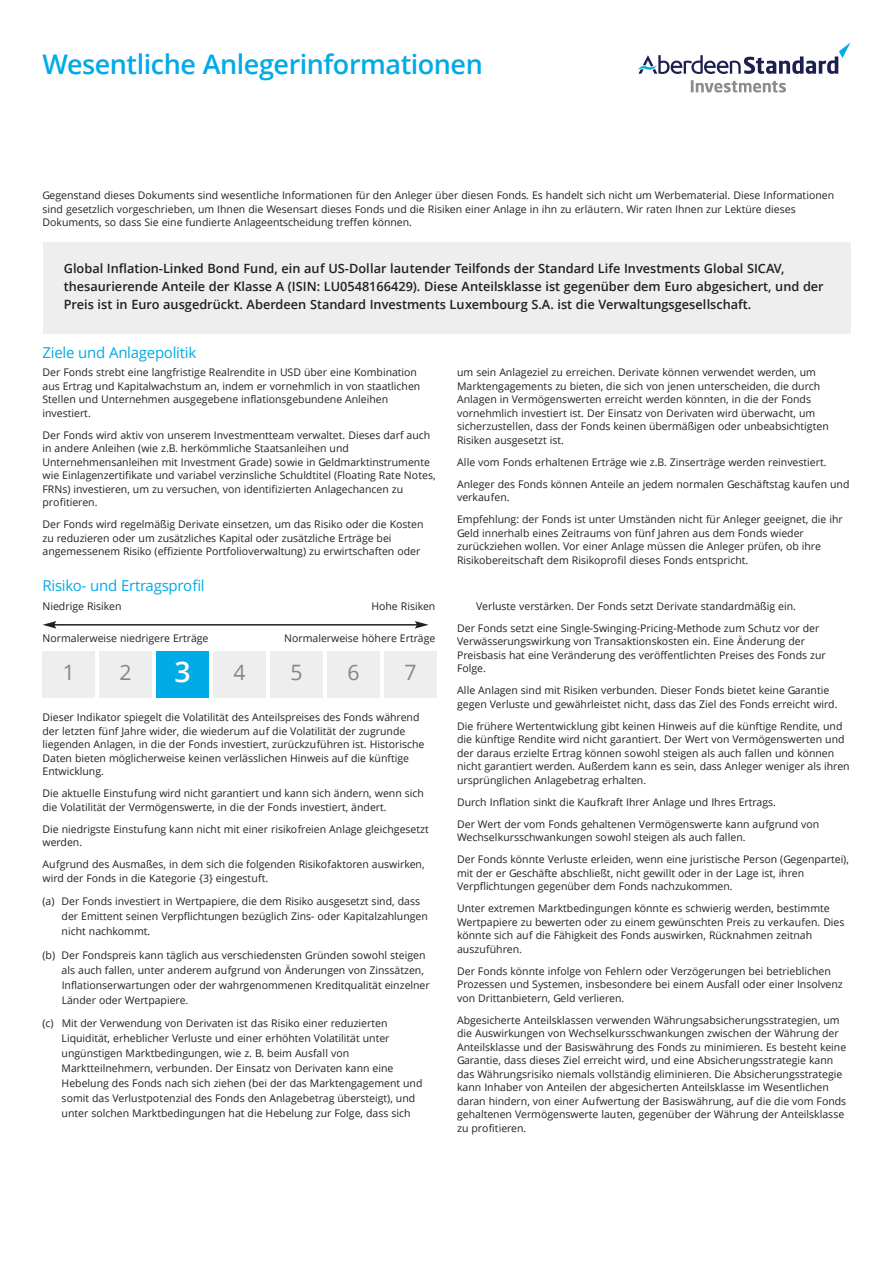
<style>
.page{position:relative;width:893px;height:1263px;background:#fff}
.page>*{position:absolute;margin:0;border:0;box-sizing:border-box;transform-origin:0 0}
.t1{font:600 28.5px "Open Sans";color:#fff}
.t2{font:600 27px "Open Sans";letter-spacing:-.015em;color:#00abe7}
.t3{font:21.15px "Open Sans";color:#8a8289}
.t4{font:15px "Open Sans";letter-spacing:-.015em;color:#00abe7}
.t5{font:600 12.75px/18px "Open Sans";color:#231f20}
.t6{font:10.5px/13.5px "Open Sans";color:#231f20}
.s1{font-weight:400;font-size:21.15px;color:#8a8289}
</style>
<div class="page">
<svg style="left:638px;top:43px;width:212px;height:31px"></svg>
<svg style="left:691px;top:80px;width:95px;height:12px"></svg>
<div style="left:43px;top:242px;width:807px;height:92px;background:#eeeeef"></div>
<hr style="left:54px;top:624px;width:363px;height:1px;background:#231f20">
<svg style="left:43px;top:621px;width:13px;height:7px"></svg>
<svg style="left:415px;top:621px;width:14px;height:7px"></svg>
<div style="left:43px;top:651px;width:52px;height:47px;background:#eeeeef"></div>
<div style="left:99px;top:651px;width:53px;height:47px;background:#eeeeef"></div>
<div style="left:270px;top:651px;width:53px;height:47px;background:#eeeeef"></div>
<div style="left:327px;top:651px;width:53px;height:47px;background:#eeeeef"></div>
<div style="left:384px;top:651px;width:53px;height:47px;background:#eeeeef"></div>
<div style="left:213px;top:651px;width:53px;height:47px;background:#eeeeef"></div>
<div style="left:156px;top:651px;width:53px;height:47px;background:#00abe7"></div>
<h2 class="t2" style="left:43px;top:45px;width:442px">Wesentliche Anlegerinformationen</h2>
<p class="t6" style="left:43px;top:189px;width:793px">Gegenstand dieses Dokuments sind wesentliche Informationen für den Anleger über diesen Fonds. Es handelt sich nicht um Werbematerial. Diese Informationen sind gesetzlich vorgeschrieben, um Ihnen die Wesensart dieses Fonds und die Risiken einer Anlage in ihn zu erläutern. Wir raten Ihnen zur Lektüre dieses<br>Dokuments, so dass Sie eine fundierte Anlageentscheidung treffen können.</p>
<p class="t5" style="left:64px;top:259px;width:761px">Global Inflation-Linked Bond Fund, ein auf US-Dollar lautender Teilfonds der Standard Life Investments Global SICAV, thesaurierende Anteile der Klasse A (ISIN: LU0548166429). Diese Anteilsklasse ist gegenüber dem Euro abgesichert, und der<br>Preis ist in Euro ausgedrückt. Aberdeen Standard Investments Luxembourg S.A. ist die Verwaltungsgesellschaft.</p>
<h3 class="t4" style="left:43px;top:342px;width:155px">Ziele und Anlagepolitik</h3>
<p class="t6" style="left:43px;top:365px;width:379px">Der Fonds strebt eine langfristige Realrendite in USD über eine Kombination aus Ertrag und Kapitalwachstum an, indem er vornehmlich in von staatlichen Stellen und Unternehmen ausgegebene inflationsgebundene Anleihen investiert.</p>
<p class="t6" style="left:43px;top:428px;width:395px">Der Fonds wird aktiv von unserem Investmentteam verwaltet. Dieses darf auch in andere Anleihen (wie z.B. herkömmliche Staatsanleihen und Unternehmensanleihen mit Investment Grade) sowie in Geldmarktinstrumente wie Einlagenzertifikate und variabel verzinsliche Schuldtitel (Floating Rate Notes, FRNs) investieren, um zu versuchen, von identifizierten Anlagechancen zu profitieren.</p>
<p class="t6" style="left:43px;top:517px;width:382px">Der Fonds wird regelmäßig Derivate einsetzen, um das Risiko oder die Kosten zu reduzieren oder um zusätzliches Kapital oder zusätzliche Erträge bei angemessenem Risiko (effiziente Portfolioverwaltung) zu erwirtschaften oder</p>
<p class="t6" style="left:457px;top:365px;width:373px">um sein Anlageziel zu erreichen. Derivate können verwendet werden, um Marktengagements zu bieten, die sich von jenen unterscheiden, die durch Anlagen in Vermögenswerten erreicht werden könnten, in die der Fonds vornehmlich investiert ist. Der Einsatz von Derivaten wird überwacht, um sicherzustellen, dass der Fonds keinen übermäßigen oder unbeabsichtigten Risiken ausgesetzt ist.</p>
<p class="t6" style="left:457px;top:451px;width:394px;line-height:22px">Alle vom Fonds erhaltenen Erträge wie z.B. Zinserträge werden reinvestiert.<br>Anleger des Fonds können Anteile an jedem normalen Geschäftstag kaufen und</p>
<p class="t6" style="left:457px;top:486px;width:387px;line-height:22px">verkaufen.<br>Empfehlung: der Fonds ist unter Umständen nicht für Anleger geeignet, die ihr</p>
<p class="t6" style="left:457px;top:526px;width:365px">Geld innerhalb eines Zeitraums von fünf Jahren aus dem Fonds wieder zurückziehen wollen. Vor einer Anlage müssen die Anleger prüfen, ob ihre<br>Risikobereitschaft dem Risikoprofil dieses Fonds entspricht.</p>
<h3 class="t4" style="left:43px;top:575px;width:164px">Risiko- und Ertragsprofil</h3>
<p class="t6" style="left:43px;top:599px;width:80px">Niedrige Risiken</p>
<p class="t6" style="left:371px;top:599px;width:65px">Hohe Risiken</p>
<p class="t6" style="left:43px;top:631px;width:167px">Normalerweise niedrigere Erträge</p>
<p class="t6" style="left:284px;top:631px;width:153px">Normalerweise höhere Erträge</p>
<h3 class="t3" style="left:63px;top:658px;width:14px">1</h3>
<h3 class="t3" style="left:120px;top:658px;width:14px">2</h3>
<h1 class="t1" style="left:175px;top:652px;width:18px">3<span class="s1">3</span></h1>
<h3 class="t3" style="left:234px;top:658px;width:14px">4</h3>
<h3 class="t3" style="left:291px;top:658px;width:14px">5</h3>
<h3 class="t3" style="left:347px;top:658px;width:14px">6</h3>
<h3 class="t3" style="left:404px;top:658px;width:14px">7</h3>
<p class="t6" style="left:43px;top:710px;width:383px">Dieser Indikator spiegelt die Volatilität des Anteilspreises des Fonds während der letzten fünf Jahre wider, die wiederum auf die Volatilität der zugrunde liegenden Anlagen, in die der Fonds investiert, zurückzuführen ist. Historische Daten bieten möglicherweise keinen verlässlichen Hinweis auf die künftige Entwicklung.</p>
<p class="t6" style="left:43px;top:786px;width:383px">Die aktuelle Einstufung wird nicht garantiert und kann sich ändern, wenn sich die Volatilität der Vermögenswerte, in die der Fonds investiert, ändert.</p>
<p class="t6" style="left:43px;top:822px;width:388px">Die niedrigste Einstufung kann nicht mit einer risikofreien Anlage gleichgesetzt werden.</p>
<p class="t6" style="left:43px;top:857px;width:384px">Aufgrund des Ausmaßes, in dem sich die folgenden Risikofaktoren auswirken, wird der Fonds in die Kategorie {3} eingestuft.</p>
<p class="t6" style="left:62px;top:894px;width:368px;line-height:15px;text-indent:-19px">(a) Der Fonds investiert in Wertpapiere, die dem Risiko ausgesetzt sind, dass der Emittent seinen Verpflichtungen bezüglich Zins- oder Kapitalzahlungen nicht nachkommt.</p>
<p class="t6" style="left:62px;top:947px;width:370px;line-height:15px;text-indent:-19px">(b) Der Fondspreis kann täglich aus verschiedensten Gründen sowohl steigen als auch fallen, unter anderem aufgrund von Änderungen von Zinssätzen, Inflationserwartungen oder der wahrgenommenen Kreditqualität einzelner Länder oder Wertpapiere.</p>
<p class="t6" style="left:62px;top:1016px;width:362px;line-height:15px;text-indent:-19px">(c) Mit der Verwendung von Derivaten ist das Risiko einer reduzierten Liquidität, erheblicher Verluste und einer erhöhten Volatilität unter ungünstigen Marktbedingungen, wie z. B. beim Ausfall von Marktteilnehmern, verbunden. Der Einsatz von Derivaten kann eine Hebelung des Fonds nach sich ziehen (bei der das Marktengagement und somit das Verlustpotenzial des Fonds den Anlagebetrag übersteigt), und unter solchen Marktbedingungen hat die Hebelung zur Folge, dass sich</p>
<p class="t6" style="left:457px;top:594px;width:364px;line-height:22px;text-align:center">Verluste verstärken. Der Fonds setzt Derivate standardmäßig ein.<br>Der Fonds setzt eine Single-Swinging-Pricing-Methode zum Schutz vor der</p>
<p class="t6" style="left:457px;top:634px;width:370px">Verwässerungswirkung von Transaktionskosten ein. Eine Änderung der<br>Preisbasis hat eine Veränderung des veröffentlichten Preises des Fonds zur<br>Folge.</p>
<p class="t6" style="left:457px;top:683px;width:382px">Alle Anlagen sind mit Risiken verbunden. Dieser Fonds bietet keine Garantie gegen Verluste und gewährleistet nicht, dass das Ziel des Fonds erreicht wird.</p>
<p class="t6" style="left:457px;top:719px;width:394px">Die frühere Wertentwicklung gibt keinen Hinweis auf die künftige Rendite, und die künftige Rendite wird nicht garantiert. Der Wert von Vermögenswerten und der daraus erzielte Ertrag können sowohl steigen als auch fallen und können nicht garantiert werden. Außerdem kann es sein, dass Anleger weniger als ihren ursprünglichen Anlagebetrag erhalten.</p>
<p class="t6" style="left:457px;top:790px;width:364px;line-height:22px">Durch Inflation sinkt die Kaufkraft Ihrer Anlage und Ihres Ertrags.<br>Der Wert der vom Fonds gehaltenen Vermögenswerte kann aufgrund von</p>
<p class="t6" style="left:457px;top:826px;width:393px;line-height:22px">Wechselkursschwankungen sowohl steigen als auch fallen.<br>Der Fonds könnte Verluste erleiden, wenn eine juristische Person (Gegenpartei),</p>
<p class="t6" style="left:457px;top:866px;width:349px">mit der er Geschäfte abschließt, nicht gewillt oder in der Lage ist, ihren<br>Verpflichtungen gegenüber dem Fonds nachzukommen.</p>
<p class="t6" style="left:457px;top:901px;width:389px">Unter extremen Marktbedingungen könnte es schwierig werden, bestimmte Wertpapiere zu bewerten oder zu einem gewünschten Preis zu verkaufen. Dies könnte sich auf die Fähigkeit des Fonds auswirken, Rücknahmen zeitnah auszuführen.</p>
<p class="t6" style="left:457px;top:964px;width:387px">Der Fonds könnte infolge von Fehlern oder Verzögerungen bei betrieblichen<br>Prozessen und Systemen, insbesondere bei einem Ausfall oder einer Insolvenz von Drittanbietern, Geld verlieren.</p>
<p class="t6" style="left:457px;top:1013px;width:391px">Abgesicherte Anteilsklassen verwenden Währungsabsicherungsstrategien, um die Auswirkungen von Wechselkursschwankungen zwischen der Währung der Anteilsklasse und der Basiswährung des Fonds zu minimieren. Es besteht keine Garantie, dass dieses Ziel erreicht wird, und eine Absicherungsstrategie kann das Währungsrisiko niemals vollständig eliminieren. Die Absicherungsstrategie kann Inhaber von Anteilen der abgesicherten Anteilsklasse im Wesentlichen daran hindern, von einer Aufwertung der Basiswährung, auf die die vom Fonds gehaltenen Vermögenswerte lauten, gegenüber der Währung der Anteilsklasse zu profitieren.</p>
</div>
